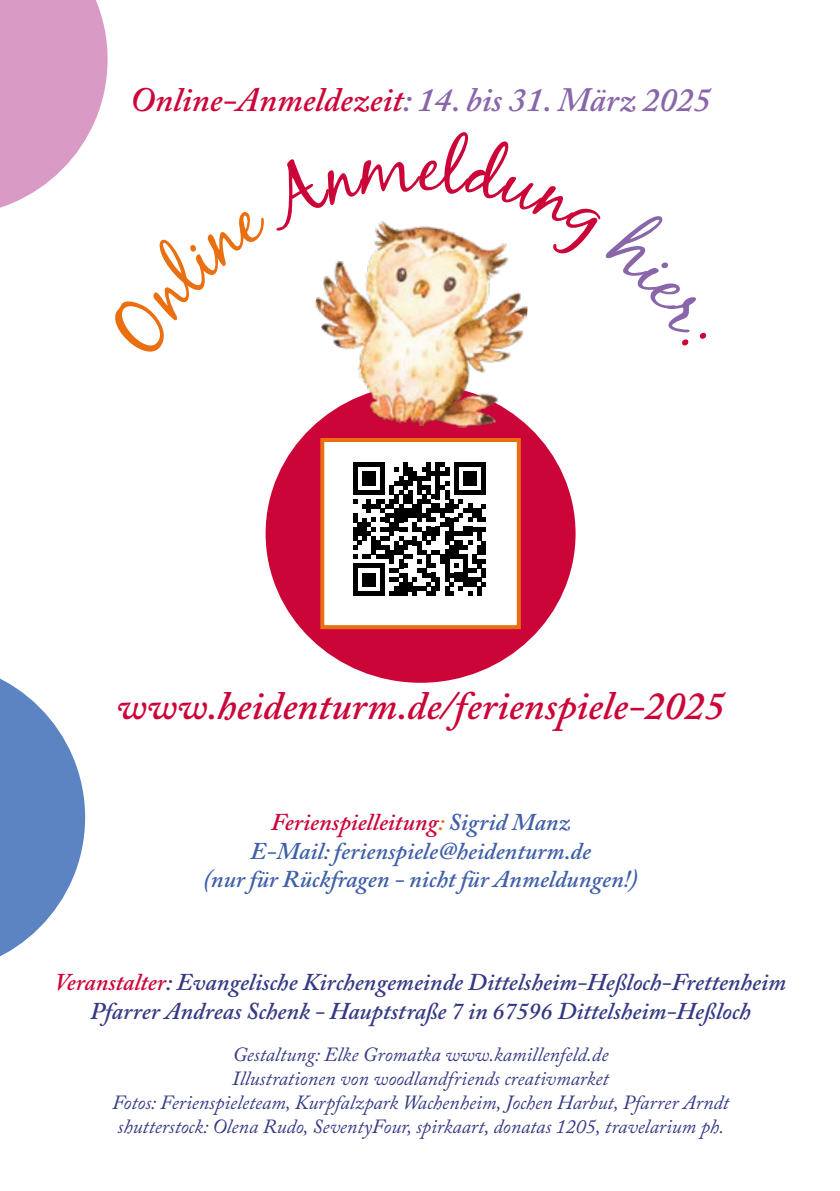
<style>
.page{position:relative;width:840px;height:1191px;background:#fff}
.page>*{position:absolute;margin:0;border:0;box-sizing:border-box;transform-origin:0 0}
.t1{font:italic 600 40px "Adobe Caslon Pro";color:#cc0539}
.t2{font:italic 600 34px "Adobe Caslon Pro";color:#cc0539}
.t3{font:italic 600 24px/28.8px "Adobe Caslon Pro";color:#363a84;text-align:center}
.t4{font:italic 600 24px/28.8px "Adobe Caslon Pro";color:#3f5fa9;text-align:center}
.t5{font:italic 20px/24px "Adobe Caslon Pro";color:#363a84;text-align:center}
.s1{color:#8966a9}
.s2{color:#cc0539}
.s3{color:#ea6f11}
</style>
<div class="page">
<div style="left:265px;top:384px;width:310px;height:299px;background:#cc0539;border-radius:50%"></div>
<div style="left:322px;top:440px;width:196px;height:187px;background:#fff"></div>
<svg style="left:353px;top:462px;width:133px;height:134px"></svg>
<div style="left:320px;top:438px;width:200px;height:191px;border:4px solid #ea6f11"></div>
<svg style="left:0;top:678px;width:85px;height:279px"></svg>
<img style="left:309px;top:357px;width:222px;height:73px">
<svg style="left:0;top:0;width:528px;height:357px"></svg>
<h2 class="t2" style="left:130px;top:80px;width:581px">Online-Anmeldezeit<span class="s1">: 14. bis 31. März 2025</span></h2>
<h1 class="t1" style="left:116px;top:682px;width:609px">www.heidenturm.de/ferienspiele-2025</h1>
<p class="t4" style="left:203px;top:807px;width:436px"><span class="s2">Ferienspielleitung</span><span class="s3">:</span> Sigrid Manz<br>E-Mail: ferienspiele@heidenturm.de<br>(nur für Rückfragen - nicht für Anmeldungen!)</p>
<p class="t3" style="left:55px;top:967px;width:732px"><span class="s2">Veranstalter</span>: Evangelische Kirchengemeinde Dittelsheim-Heßloch-Frettenheim<br>Pfarrer Andreas Schenk - Hauptstraße 7 in 67596 Dittelsheim-Heßloch</p>
<p class="t5" style="left:112px;top:1042px;width:618px">Gestaltung: Elke Gromatka www.kamillenfeld.de<br>Illustrationen von woodlandfriends creativmarket<br>Fotos: Ferienspieleteam, Kurpfalzpark Wachenheim, Jochen Harbut, Pfarrer Arndt shutterstock: Olena Rudo, SeventyFour, spirkaart, donatas 1205, travelarium ph.</p>
</div>
